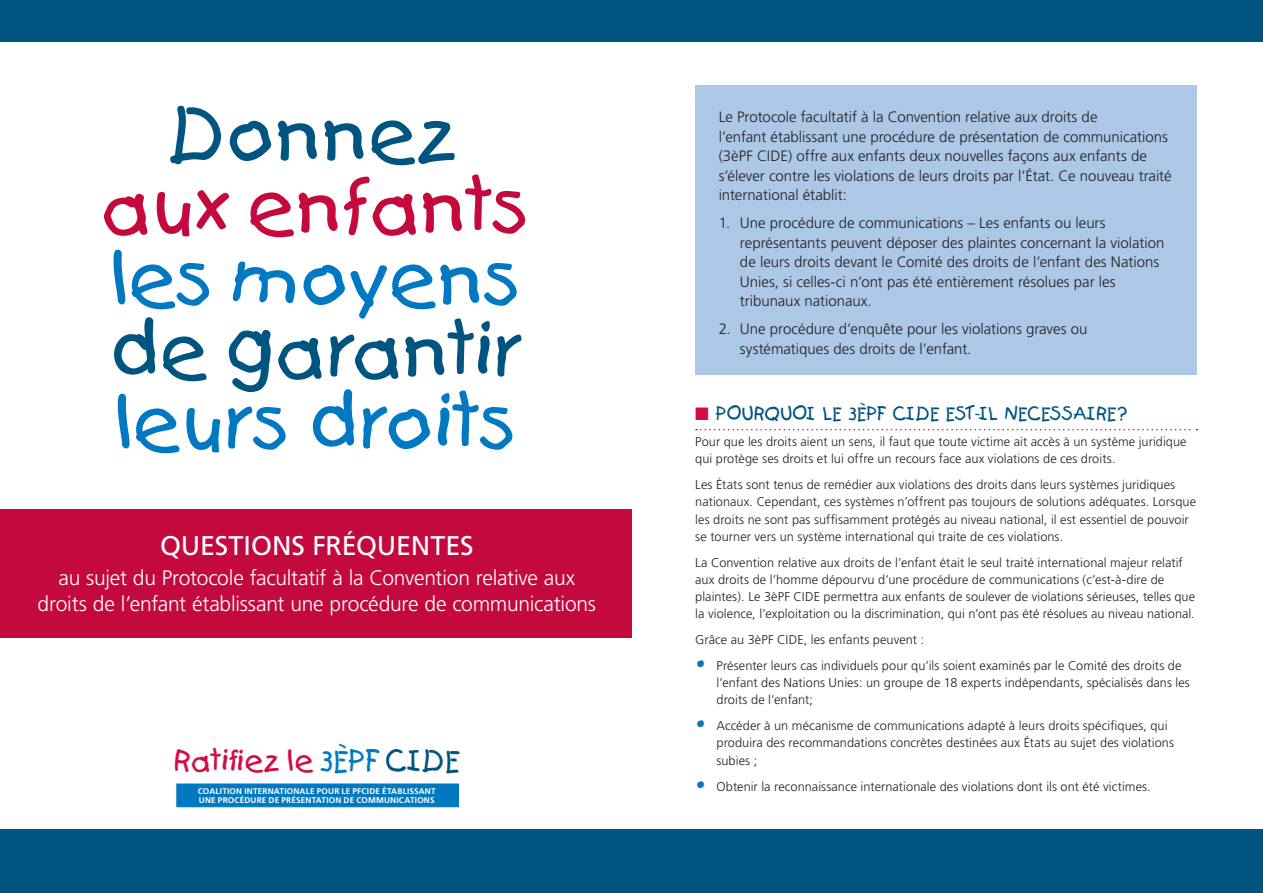
<style>
.page{position:relative;width:1263px;height:893px;background:#fff}
.page>*{position:absolute;margin:0;border:0;box-sizing:border-box;transform-origin:0 0}
.head_A{font:72px/72px "Kids";letter-spacing:.01em;color:#0079c2;text-align:center}
.Logo1{font:28.5px "Kids";letter-spacing:.005em;color:#d20d44}
.FAO_p1{font:27px "Frutiger";letter-spacing:-.005em;color:#fff}
.faq_text{font:300 21px/25.5px "Frutiger";letter-spacing:-.015em;color:#fff;text-align:center}
.head_B{font:18px "Kids";letter-spacing:-.005em;color:#005480}
.intro{font:300 15px/19.5px "Frutiger";color:#231f20}
.body{font:300 12.75px/17.2px "Frutiger";letter-spacing:.005em;color:#231f20}
.body_bullet{font:300 12.75px/17.2px "Frutiger";letter-spacing:.005em;color:#231f20}
.logo2{font:700 8.25px/8.2px "Frutiger";letter-spacing:.02em;color:#fff}
.s1{color:#005480}
.s2{color:#c4093e}
.s3{color:#d20d44}
.s4{font-family:"Kids";font-weight:400;font-size:19.5px;color:#0079c2}
.s5{color:#0079c2}
</style>
<div class="page">
<div style="left:0;top:829px;width:1263px;height:64px;background:#005480"></div>
<div style="left:0;top:0;width:1263px;height:42px;background:#005480"></div>
<div style="left:176px;top:784px;width:283px;height:23px;background:#0079c2;border:1px solid #0079c2"></div>
<div style="left:0;top:509px;width:631px;height:129px;background:#c4093e"></div>
<div style="left:695px;top:85px;width:502px;height:289px;background:#adc7e7"></div>
<svg style="left:696px;top:429px;width:501px;height:1px"></svg>
<p class="head_A" style="left:102px;top:99px;width:432px"><span class="s1">Donnez </span><span class="s2">aux enfants </span>les moyens <span class="s1">de garantir </span>leurs droits</p>
<p class="intro" style="left:719px;top:107px;width:454px">Le Protocole facultatif à la Convention relative aux droits de<br>l’enfant établissant une procédure de présentation de communications (3èPF CIDE) offre aux enfants deux nouvelles façons aux enfants de s’élever contre les violations de leurs droits par l’État. Ce nouveau traité international établit:</p>
<p class="intro" style="left:740px;top:213px;width:426px;text-indent:-21px">1. Une procédure de communications – Les enfants ou leurs représentants peuvent déposer des plaintes concernant la violation de leurs droits devant le Comité des droits de l’enfant des Nations Unies, si celles-ci n’ont pas été entièrement résolues par les tribunaux nationaux.</p>
<p class="intro" style="left:740px;top:319px;width:349px;text-indent:-21px">2. Une procédure d’enquête pour les violations graves ou systématiques des droits de l’enfant.</p>
<p class="head_B" style="left:695px;top:403px;width:433px"><span class="s3">■</span> POURQUOI LE 3ÈPF CIDE EST-IL NECESSAIRE?</p>
<p class="body" style="left:695px;top:433px;width:493px">Pour que les droits aient un sens, il faut que toute victime ait accès à un système juridique qui protège ses droits et lui offre un recours face aux violations de ces droits.</p>
<p class="body" style="left:695px;top:476px;width:502px">Les États sont tenus de remédier aux violations des droits dans leurs systèmes juridiques nationaux. Cependant, ces systèmes n’offrent pas toujours de solutions adéquates. Lorsque les droits ne sont pas suffisamment protégés au niveau national, il est essentiel de pouvoir se tourner vers un système international qui traite de ces violations.</p>
<p class="body" style="left:695px;top:554px;width:501px">La Convention relative aux droits de l’enfant était le seul traité international majeur relatif aux droits de l’homme dépourvu d’une procédure de communications (c’est-à-dire de plaintes). Le 3èPF CIDE permettra aux enfants de soulever de violations sérieuses, telles que la violence, l’exploitation ou la discrimination, qui n’ont pas été résolues au niveau national.</p>
<p class="body" style="left:695px;top:631px;width:230px">Grâce au 3èPF CIDE, les enfants peuvent :</p>
<p class="body_bullet" style="left:716px;top:657px;width:475px;text-indent:-21px"><span class="s4">•</span> Présenter leurs cas individuels pour qu’ils soient examinés par le Comité des droits de l’enfant des Nations Unies: un groupe de 18 experts indépendants, spécialisés dans les droits de l’enfant;</p>
<p class="body_bullet" style="left:716px;top:717px;width:459px;text-indent:-21px"><span class="s4">•</span> Accéder à un mécanisme de communications adapté à leurs droits spécifiques, qui produira des recommandations concrètes destinées aux États au sujet des violations subies ;</p>
<p class="body_bullet" style="left:695px;top:777px;width:457px"><span class="s4">•</span> Obtenir la reconnaissance internationale des violations dont ils ont été victimes.</p>
<p class="FAO_p1" style="left:160px;top:530px;width:315px">QUESTIONS FRÉQUENTES</p>
<p class="faq_text" style="left:38px;top:565px;width:560px">au sujet du Protocole facultatif à la Convention relative aux droits de l’enfant établissant une procédure de communications</p>
<p class="Logo1" style="left:174px;top:743px;width:288px">Ratifiez le<span class="s5">3ÈPF</span> <span class="s1">CIDE</span></p>
<p class="logo2" style="left:198px;top:787px;width:239px">COALITION INTERNATIONALE POUR LE PFCIDE ÉTABLISSANT<br>UNE PROCÉDURE DE PRÉSENTATION DE COMMUNICATIONS</p>
</div>
